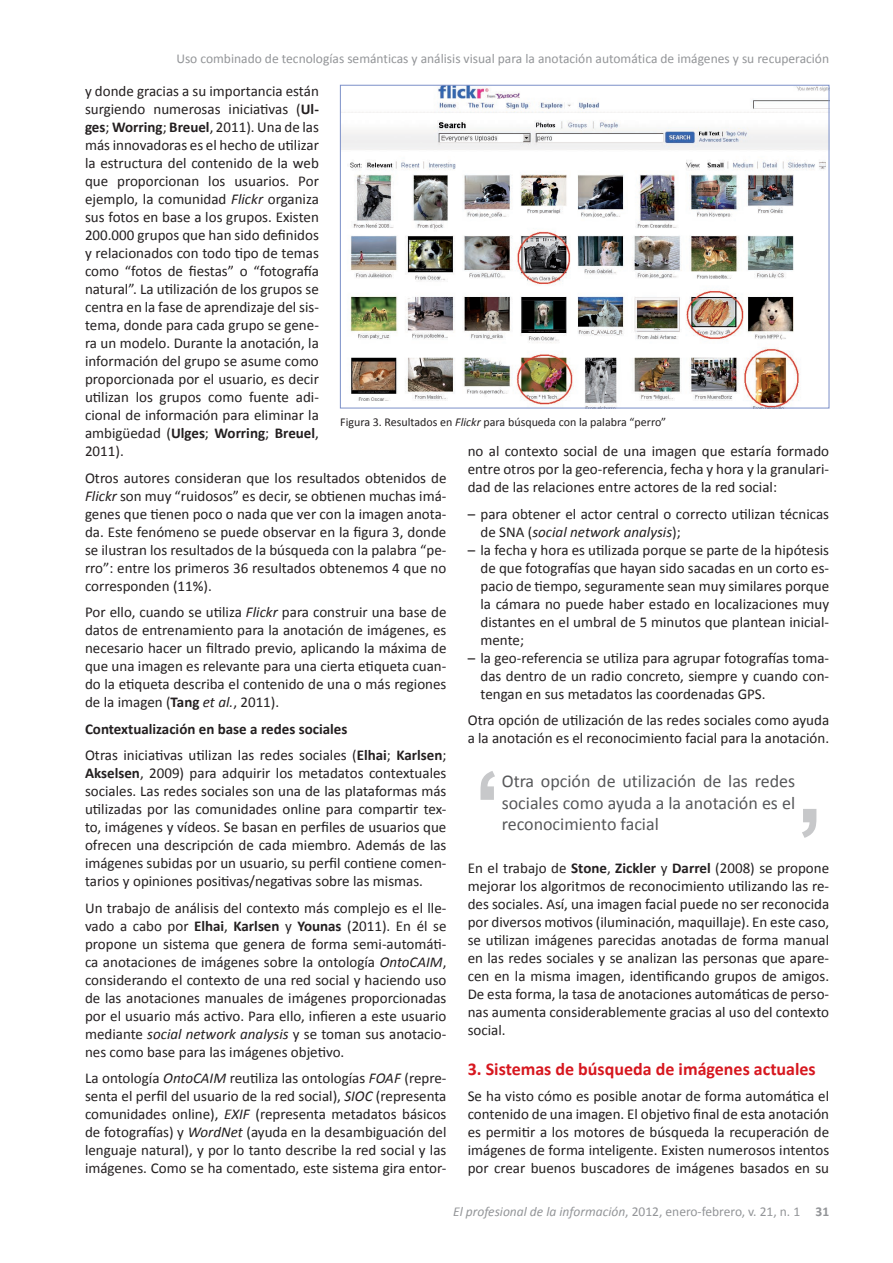
<style>
.page{position:relative;width:893px;height:1263px;background:#fff}
.page>*{position:absolute;margin:0;border:0;box-sizing:border-box;transform-origin:0 0}
.t1{font:18px/21.6px "Calibri";color:#57585a;text-align:justify}
.t2{font:700 18px "Calibri";color:#d7171f}
.t3{font:15px/18px "Calibri";color:#231f20;text-align:justify}
.t4{font:700 15px/26.5px "Calibri";color:#231f20}
.t5{font:13.5px "Calibri";color:#939598}
.t6{font:italic 13.5px "Calibri";color:#939598}
.t7{font:12px "Calibri";color:#231f20}
.s1{font-weight:700}
.s2{font-style:italic}
.s3{font-weight:400}
.s4{font-style:normal}
.s5{font-weight:700;font-style:normal}
</style>
<div class="page">
<img style="left:342px;top:87px;width:485px;height:319px">
<div style="left:340px;top:85px;width:489px;height:323px;border:1px solid #7c90c8"></div>
<svg style="left:802px;top:809px;width:14px;height:29px"></svg>
<svg style="left:480px;top:771px;width:15px;height:29px"></svg>
<p class="t5" style="left:176px;top:50px;width:654px">Uso combinado de tecnologías semánticas y análisis visual para la anotación automática de imágenes y su recuperación</p>
<p class="t3" style="left:85px;top:82px;width:235px">y donde gracias a su importancia están surgiendo numerosas iniciativas (<span class="s1">Ul&shy;ges</span>; <span class="s1">Worring</span>; <span class="s1">Breuel</span>, 2011). Una de las más innovadoras es el hecho de utilizar la estructura del contenido de la web que proporcionan los usuarios. Por ejemplo, la comunidad <span class="s2">Flickr</span> organiza sus fotos en base a los grupos. Existen 200.000 grupos que han sido definidos y relacionados con todo tipo de temas como “fotos de fiestas” o “fotografía natural”. La utilización de los grupos se centra en la fase de aprendizaje del sis&shy;tema, donde para cada grupo se gene&shy;ra un modelo. Durante la anotación, la información del grupo se asume como proporcionada por el usuario, es decir utilizan los grupos como fuente adi&shy;cional de información para eliminar la ambigüedad (<span class="s1">Ulges</span>; <span class="s1">Worring</span>; <span class="s1">Breuel</span>, 2011).</p>
<p class="t3" style="left:85px;top:469px;width:363px">Otros autores consideran que los resultados obtenidos de <span class="s2">Flickr</span> son muy “ruidosos” es decir, se obtienen muchas imá&shy;genes que tienen poco o nada que ver con la imagen anota&shy;da. Este fenómeno se puede observar en la figura 3, donde se ilustran los resultados de la búsqueda con la palabra “pe&shy;rro”: entre los primeros 36 resultados obtenemos 4 que no corresponden (11%).</p>
<p class="t3" style="left:85px;top:603px;width:363px">Por ello, cuando se utiliza <span class="s2">Flickr</span> para construir una base de datos de entrenamiento para la anotación de imágenes, es necesario hacer un filtrado previo, aplicando la máxima de que una imagen es relevante para una cierta etiqueta cuan&shy;do la etiqueta describa el contenido de una o más regiones de la imagen (<span class="s1">Tang</span> <span class="s2">et al.</span>, 2011).</p>
<p class="t4" style="left:85px;top:716px;width:363px">Contextualización en base a redes sociales<br><span class="s3">Otras iniciativas utilizan las redes sociales (</span>Elhai<span class="s3">;</span> Karlsen<span class="s3">;</span></p>
<p class="t3" style="left:85px;top:764px;width:363px"><span class="s1">Akselsen</span>, 2009) para adquirir los metadatos contextuales sociales. Las redes sociales son una de las plataformas más utilizadas por las comunidades online para compartir tex&shy;to, imágenes y vídeos. Se basan en perfiles de usuarios que ofrecen una descripción de cada miembro. Además de las imágenes subidas por un usuario, su perfil contiene comen&shy;tarios y opiniones positivas/negativas sobre las mismas.</p>
<p class="t3" style="left:85px;top:899px;width:363px">Un trabajo de análisis del contexto más complejo es el lle&shy;vado a cabo por <span class="s1">Elhai</span>, <span class="s1">Karlsen</span> y <span class="s1">Younas</span> (2011). En él se propone un sistema que genera de forma semi-automáti&shy;ca anotaciones de imágenes sobre la ontología <span class="s2">OntoCAIM</span>, considerando el contexto de una red social y haciendo uso de las anotaciones manuales de imágenes proporcionadas por el usuario más activo. Para ello, infieren a este usuario mediante <span class="s2">social network analysis</span> y se toman sus anotacio&shy;nes como base para las imágenes objetivo.</p>
<p class="t3" style="left:85px;top:1069px;width:363px">La ontología <span class="s2">OntoCAIM</span> reutiliza las ontologías <span class="s2">FOAF</span> (repre&shy;senta el perfil del usuario de la red social), <span class="s2">SIOC</span> (representa comunidades online), <span class="s2">EXIF</span> (representa metadatos básicos de fotografías) y <span class="s2">WordNet</span> (ayuda en la desambiguación del lenguaje natural), y por lo tanto describe la red social y las imágenes. Como se ha comentado, este sistema gira entor-</p>
<p class="t7" style="left:340px;top:414px;width:328px">Figura 3. Resultados en <span class="s2">Flickr</span> para búsqueda con la palabra “perro”</p>
<p class="t3" style="left:468px;top:442px;width:363px">no al contexto social de una imagen que estaría formado entre otros por la geo-referencia, fecha y hora y la granulari&shy;dad de las relaciones entre actores de la red social:</p>
<p class="t3" style="left:480px;top:505px;width:350px;text-indent:-13px">– para obtener el actor central o correcto utilizan técnicas de SNA (<span class="s2">social network analysis</span>);</p>
<p class="t3" style="left:480px;top:541px;width:350px;text-indent:-13px">– la fecha y hora es utilizada porque se parte de la hipótesis de que fotografías que hayan sido sacadas en un corto es&shy;pacio de tiempo, seguramente sean muy similares porque la cámara no puede haber estado en localizaciones muy distantes en el umbral de 5 minutos que plantean inicial&shy;mente;</p>
<p class="t3" style="left:480px;top:649px;width:350px;text-indent:-13px">– la geo-referencia se utiliza para agrupar fotografías toma&shy;das dentro de un radio concreto, siempre y cuando con&shy;tengan en sus metadatos las coordenadas GPS.</p>
<p class="t3" style="left:468px;top:711px;width:363px">Otra opción de utilización de las redes sociales como ayuda a la anotación es el reconocimiento facial para la anotación.</p>
<p class="t1" style="left:502px;top:770px;width:295px">Otra opción de utilización de las redes sociales como ayuda a la anotación es el reconocimiento facial</p>
<p class="t3" style="left:468px;top:859px;width:363px">En el trabajo de <span class="s1">Stone</span>, <span class="s1">Zickler</span> y <span class="s1">Darrel</span> (2008) se propone mejorar los algoritmos de reconocimiento utilizando las re&shy;des sociales. Así, una imagen facial puede no ser reconocida por diversos motivos (iluminación, maquillaje). En este caso, se utilizan imágenes parecidas anotadas de forma manual en las redes sociales y se analizan las personas que apare&shy;cen en la misma imagen, identificando grupos de amigos.<br>De esta forma, la tasa de anotaciones automáticas de perso&shy;nas aumenta considerablemente gracias al uso del contexto social.</p>
<p class="t2" style="left:468px;top:1057px;width:350px">3. Sistemas de búsqueda de imágenes actuales</p>
<p class="t3" style="left:468px;top:1087px;width:363px">Se ha visto cómo es posible anotar de forma automática el contenido de una imagen. El objetivo final de esta anotación es permitir a los motores de búsqueda la recuperación de imágenes de forma inteligente. Existen numerosos intentos por crear buenos buscadores de imágenes basados en su</p>
<p class="t6" style="left:453px;top:1202px;width:378px">El profesional de la información<span class="s4">, 2012, enero-febrero, v. 21, n. 1</span> <span class="s5">31</span></p>
</div>
